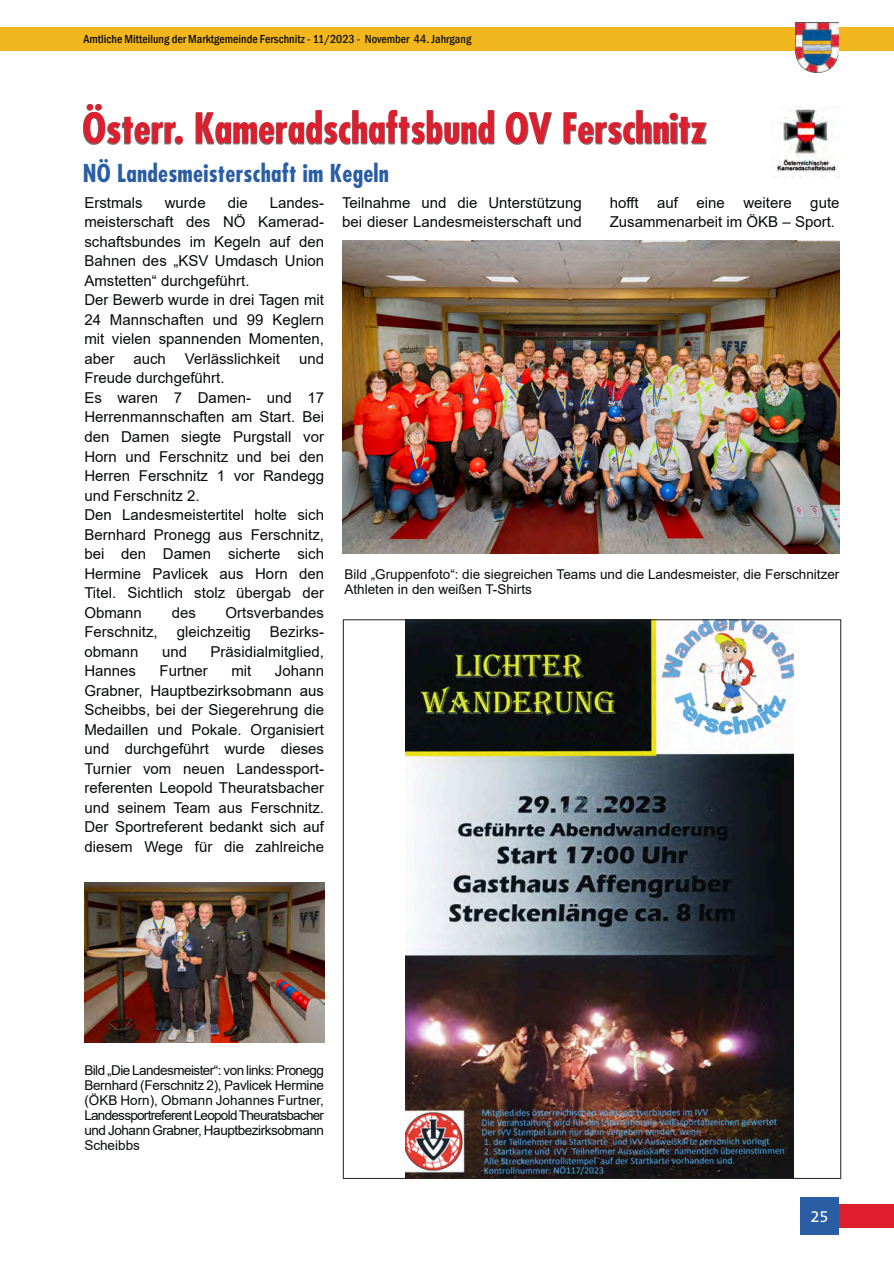
<style>
.page{position:relative;width:894px;height:1264px;background:#fff}
.page>*{position:absolute;margin:0;border:0;box-sizing:border-box;transform-origin:0 0}
.t1{font:700 condensed 40.5px "Futura";color:#de1e2d}
.t2{font:700 condensed 24px "Futura";letter-spacing:.01em;color:#2a5da3}
.t3{font:16.5px "The Sans B5 Plain";color:#fff}
.t4{font:15px/19.5px "Arial";color:#080a0a}
.t5{font:13.5px/15px "Arial";color:#080a0a}
.t6{font:500 condensed 12px "Franklin Gothic";color:#0e0b0e}
.s1{color:#111212}
</style>
<div class="page">
<div style="left:0;top:27px;width:893px;height:24px;background:#f1b71c"></div>
<div style="left:825px;top:1204px;width:68px;height:23px;background:#de1e2d"></div>
<div style="left:800px;top:1197px;width:39px;height:37px;background:#2a5da3"></div>
<img style="left:795px;top:22px;width:43px;height:50px">
<img style="left:84px;top:104px;width:622px;height:40px">
<img style="left:406px;top:621px;width:387px;height:555px">
<img style="left:84px;top:882px;width:240px;height:160px">
<img style="left:342px;top:240px;width:497px;height:313px">
<img style="left:771px;top:106px;width:68px;height:71px">
<p class="t6" style="left:84px;top:34px;width:389px">Amtliche Mitteilung der Marktgemeinde Ferschnitz - 11/<span class="s1">2023 - November 44. Jahrgang</span></p>
<h1 class="t1" style="left:83px;top:103px;width:625px">Österr. Kameradschaftsbund OV Ferschnitz</h1>
<h2 class="t2" style="left:83px;top:158px;width:307px">NÖ Landesmeisterschaft im Kegeln</h2>
<p class="t4" style="left:84px;top:194px;width:60px">Erstmals</p>
<p class="t4" style="left:165px;top:194px;width:42px">wurde</p>
<p class="t4" style="left:228px;top:194px;width:22px">die</p>
<p class="t4" style="left:342px;top:194px;width:241px">Teilnahme und die Unterstützung bei dieser Landesmeisterschaft und</p>
<p class="t4" style="left:609px;top:194px;width:231px">hofft auf eine weitere gute<br>Zusammenarbeit im ÖKB – Sport.</p>
<p class="t4" style="left:84px;top:194px;width:241px;text-indent:185px">Landes&shy;meisterschaft des NÖ Kamerad&shy;schaftsbundes im Kegeln auf den<br>Bahnen des „KSV Umdasch Union<br>Amstetten“ durchgeführt.<br>Der Bewerb wurde in drei Tagen mit<br>24 Mannschaften und 99 Keglern mit vielen spannenden Momenten, aber</p>
<p class="t4" style="left:133px;top:350px;width:34px">auch</p>
<p class="t4" style="left:185px;top:350px;width:97px">Verlässlichkeit</p>
<p class="t4" style="left:299px;top:350px;width:27px">und</p>
<p class="t4" style="left:84px;top:370px;width:241px">Freude durchgeführt.<br>Es waren 7 Damen- und 17<br>Herrenmannschaften am Start. Bei den Damen siegte Purgstall vor<br>Horn und Ferschnitz und bei den<br>Herren Ferschnitz 1 vor Randegg und Ferschnitz 2.<br>Den Landesmeistertitel holte sich<br>Bernhard Pronegg aus Ferschnitz, bei den Damen sicherte sich<br>Hermine Pavlicek aus Horn den<br>Titel. Sichtlich stolz übergab der<br>Obmann</p>
<p class="t5" style="left:344px;top:567px;width:496px">Bild „Gruppenfoto“: die siegreichen Teams und die Landesmeister, die Ferschnitzer<br>Athleten in den weißen T-Shirts</p>
<p class="t4" style="left:172px;top:604px;width:26px">des</p>
<p class="t4" style="left:226px;top:604px;width:100px">Ortsverbandes</p>
<p class="t4" style="left:84px;top:623px;width:75px">Ferschnitz,</p>
<p class="t4" style="left:177px;top:623px;width:76px">gleichzeitig</p>
<p class="t4" style="left:270px;top:623px;width:56px">Bezirks-</p>
<p class="t4" style="left:84px;top:643px;width:56px">obmann</p>
<p class="t4" style="left:162px;top:643px;width:27px">und</p>
<p class="t4" style="left:210px;top:643px;width:115px">Präsidialmitglied,</p>
<p class="t4" style="left:84px;top:662px;width:53px">Hannes</p>
<p class="t4" style="left:159px;top:662px;width:50px">Furtner</p>
<p class="t4" style="left:231px;top:662px;width:21px">mit</p>
<p class="t4" style="left:84px;top:662px;width:241px;text-align:justify;text-indent:190px">Johann Grabner, Hauptbezirksobmann aus Scheibbs, bei der Siegerehrung die Medaillen und Pokale. Organisiert und durchgeführt wurde dieses Turnier vom neuen Landessport&shy;referenten Leopold Theuratsbacher und seinem Team aus Ferschnitz.<br>Der Sportreferent bedankt sich auf diesem Wege für die zahlreiche</p>
<p class="t5" style="left:84px;top:1063px;width:241px;text-align:justify">Bild „Die Landesmeister“: von links: Pronegg Bernhard (Ferschnitz 2), Pavlicek Hermine (ÖKB Horn), Obmann Johannes Furtner, Landessportreferent Leopold Theuratsbacher und Johann Grabner, Hauptbezirksobmann Scheibbs</p>
<p class="t3" style="left:810px;top:1207px;width:20px">25</p>
</div>
